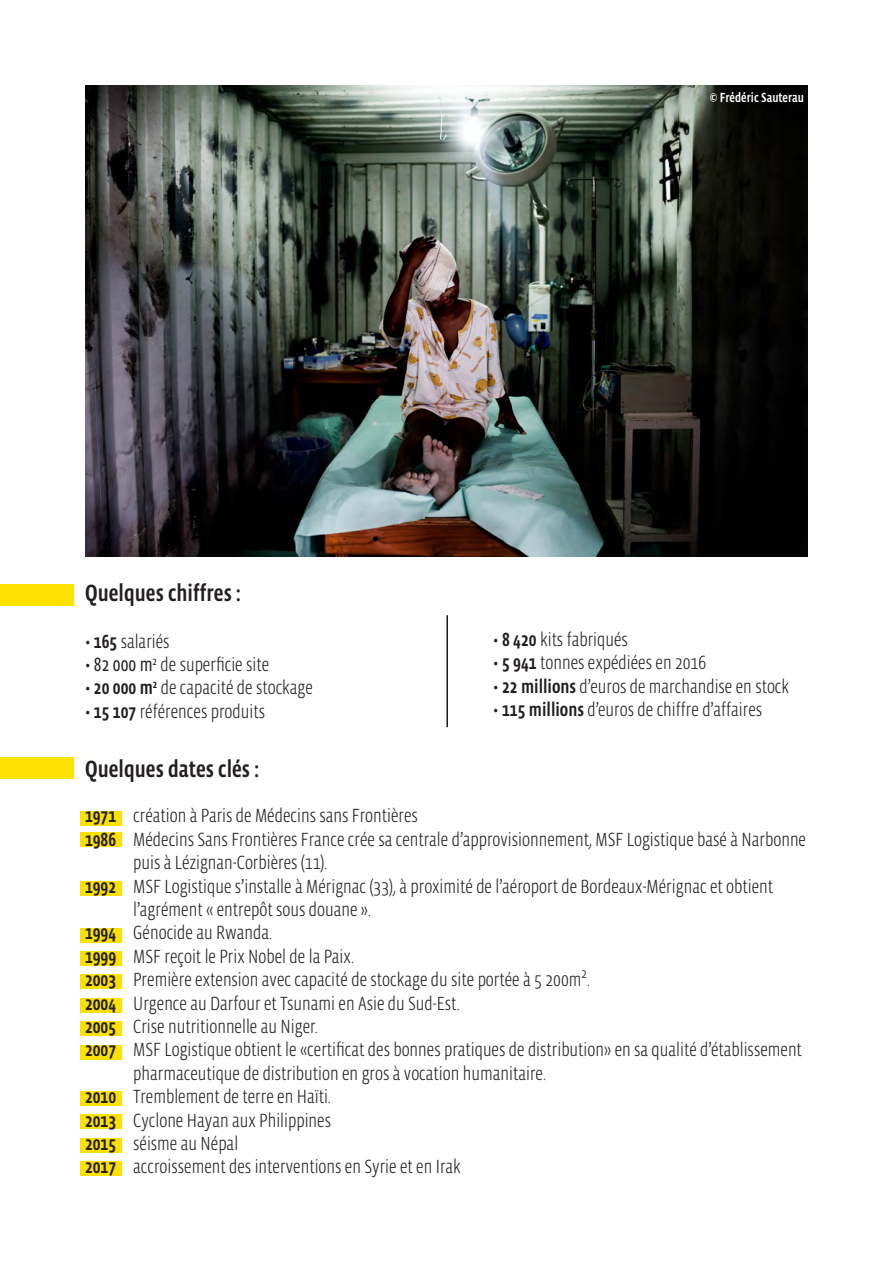
<style>
.page{position:relative;width:893px;height:1263px;background:#fff}
.page>*{position:absolute;margin:0;border:0;box-sizing:border-box;transform-origin:0 0}
.t1{font:500 24px "Vista Sans Nar OTCE";color:#231f20}
.t2{font:300 19.5px/23.4px "Vista Sans Nar OTCE";color:#231f20}
.t3{font:500 13.5px "Vista Sans Nar OTCE";color:#fff}
.s1{font-weight:500}
.s2{font-weight:400}
</style>
<div class="page">
<img style="left:85px;top:85px;width:723px;height:471px">
<div style="left:81px;top:811px;width:41px;height:15px;background:#fce100"></div>
<div style="left:81px;top:833px;width:41px;height:14px;background:#fce100"></div>
<div style="left:81px;top:881px;width:41px;height:14px;background:#fce100"></div>
<div style="left:81px;top:928px;width:41px;height:14px;background:#fce100"></div>
<div style="left:81px;top:951px;width:41px;height:15px;background:#fce100"></div>
<div style="left:81px;top:975px;width:41px;height:14px;background:#fce100"></div>
<div style="left:81px;top:998px;width:41px;height:15px;background:#fce100"></div>
<div style="left:81px;top:1022px;width:41px;height:14px;background:#fce100"></div>
<div style="left:81px;top:1045px;width:41px;height:15px;background:#fce100"></div>
<div style="left:81px;top:1091px;width:41px;height:15px;background:#fce100"></div>
<div style="left:81px;top:1114px;width:41px;height:15px;background:#fce100"></div>
<div style="left:81px;top:1138px;width:41px;height:15px;background:#fce100"></div>
<div style="left:81px;top:1161px;width:41px;height:15px;background:#fce100"></div>
<hr style="left:446px;top:615px;width:2px;height:112px;background:#1b1716">
<div style="left:0;top:585px;width:73px;height:21px;background:#fce100"></div>
<div style="left:0;top:757px;width:73px;height:21px;background:#fce100"></div>
<p class="t3" style="left:710px;top:90px;width:96px">© Frédéric Sauterau</p>
<p class="t1" style="left:85px;top:579px;width:157px">Quelques chiffres :</p>
<p class="t2" style="left:85px;top:629px;width:86px">• <span class="s1">165</span> salariés</p>
<p class="t2" style="left:85px;top:653px;width:186px">• <span class="s2">82 000 m</span><sup>2</sup> de superficie site</p>
<p class="t2" style="left:85px;top:676px;width:229px">• <span class="s1">20 000 m</span><sup>2</sup> de capacité de stockage</p>
<p class="t2" style="left:85px;top:699px;width:181px">• <span class="s1">15 107</span> références produits</p>
<p class="t2" style="left:493px;top:627px;width:136px">• <span class="s1">8 420</span> kits fabriqués</p>
<p class="t2" style="left:493px;top:651px;width:214px">• <span class="s1">5 941</span> tonnes expédiées en 2016</p>
<p class="t2" style="left:493px;top:674px;width:297px">• <span class="s1">22 millions</span> d’euros de marchandise en stock</p>
<p class="t2" style="left:493px;top:698px;width:270px">• <span class="s1">115 millions</span> d’euros de chiffre d’affaires</p>
<p class="t1" style="left:85px;top:755px;width:175px">Quelques dates clés :</p>
<p class="t2" style="left:85px;top:804px;width:334px"><span class="s1">1971</span> création à Paris de Médecins sans Frontières</p>
<p class="t2" style="left:133px;top:827px;width:674px;text-indent:-48px"><span class="s1">1986</span> Médecins Sans Frontières France crée sa centrale d’approvisionnement, MSF Logistique basé à Narbonne puis à Lézignan-Corbières (11).</p>
<p class="t2" style="left:133px;top:874px;width:641px;text-indent:-48px"><span class="s1">1992</span> MSF Logistique s’installe à Mérignac (33), à proximité de l’aéroport de Bordeaux-Mérignac et obtient l’agrément « entrepôt sous douane ».</p>
<p class="t2" style="left:85px;top:921px;width:188px"><span class="s1">1994</span> Génocide au Rwanda.</p>
<p class="t2" style="left:85px;top:944px;width:271px"><span class="s1">1999</span> MSF reçoit le Prix Nobel de la Paix.</p>
<p class="t2" style="left:85px;top:968px;width:507px"><span class="s1">2003</span> Première extension avec capacité de stockage du site portée à 5 200m².</p>
<p class="t2" style="left:85px;top:991px;width:376px"><span class="s1">2004</span> Urgence au Darfour et Tsunami en Asie du Sud-Est.</p>
<p class="t2" style="left:85px;top:1014px;width:234px"><span class="s1">2005</span> Crise nutritionnelle au Niger.</p>
<p class="t2" style="left:133px;top:1038px;width:670px;text-indent:-48px"><span class="s1">2007</span> MSF Logistique obtient le «certificat des bonnes pratiques de distribution» en sa qualité d’établissement pharmaceutique de distribution en gros à vocation humanitaire.</p>
<p class="t2" style="left:85px;top:1085px;width:247px"><span class="s1">2010</span> Tremblement de terre en Haïti.</p>
<p class="t2" style="left:85px;top:1108px;width:247px"><span class="s1">2013</span> Cyclone Hayan aux Philippines</p>
<p class="t2" style="left:85px;top:1131px;width:155px"><span class="s1">2015</span> séisme au Népal</p>
<p class="t2" style="left:85px;top:1155px;width:377px"><span class="s1">2017</span> accroissement des interventions en Syrie et en Irak</p>
</div>
